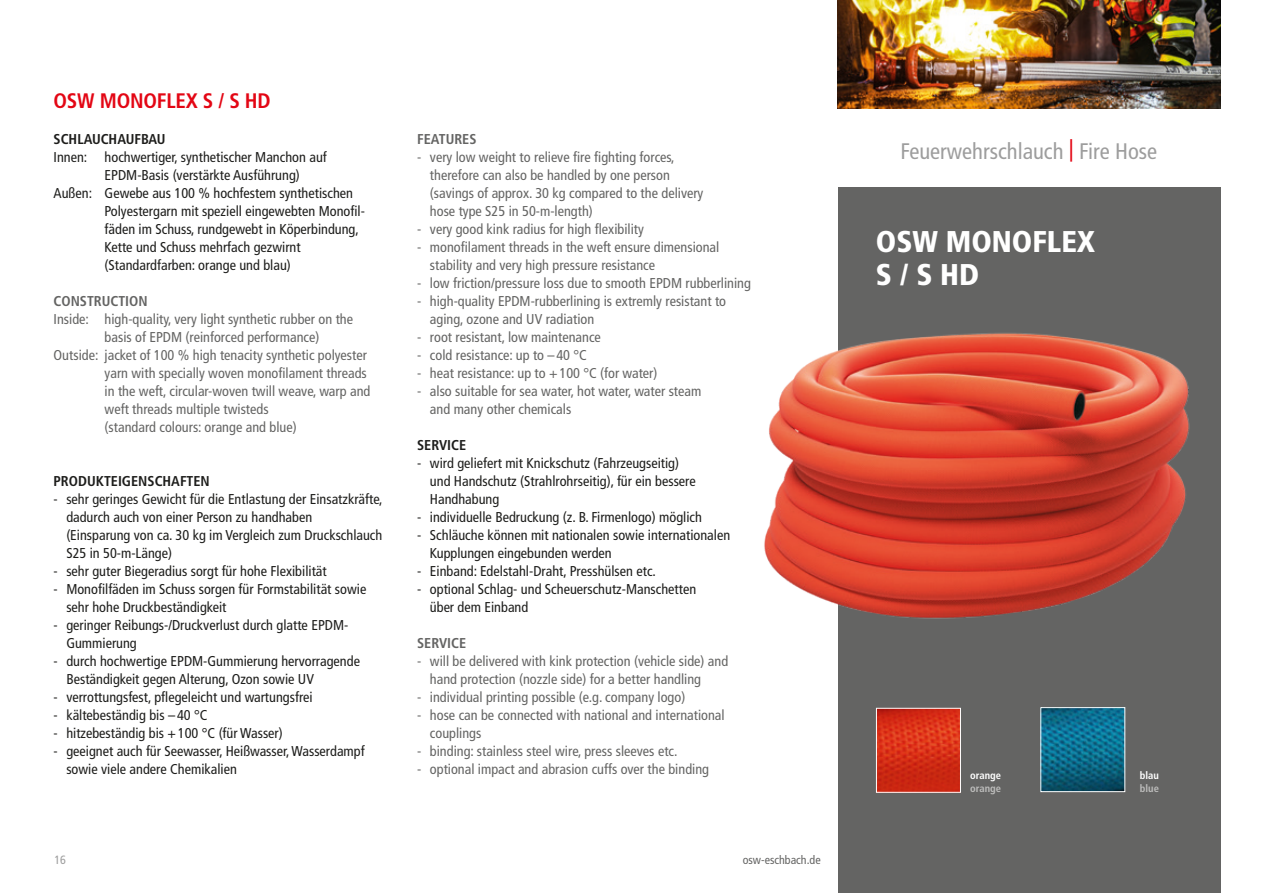
<style>
.page{position:relative;width:1263px;height:893px;background:#fff}
.page>*{position:absolute;margin:0;border:0;box-sizing:border-box;transform-origin:0 0}
.t1{font:900 condensed 30px/33px "Frutiger";color:#fff}
.t2{font:condensed 22.5px "Frutiger";color:#9d9d9d}
.t3{font:700 condensed 21px "Frutiger";letter-spacing:-.01em;color:#e30614}
.t4{font:condensed 14.25px/18px "Frutiger";color:#1d1d1b}
.t5{font:condensed 14.25px/18px "Frutiger";color:#646463}
.t6{font:700 condensed 14.25px "Frutiger";color:#1d1d1b}
.t7{font:700 condensed 14.25px "Frutiger";color:#646463}
.t8{font:condensed 12px "Frutiger";color:#646463}
.t9{font:condensed 12px "Frutiger";color:#9d9d9d}
.t10{font:700 condensed 10.5px "Frutiger";color:#fff}
.t11{font:700 condensed 10.5px "Frutiger";color:#bdbdbc}
.s1{color:#e30614}
</style>
<div class="page">
<div style="left:838px;top:187px;width:382px;height:706px;background:#646463"></div>
<img style="left:764px;top:333px;width:426px;height:286px">
<img style="left:878px;top:710px;width:81px;height:81px">
<div style="left:876px;top:708px;width:85px;height:85px;border:1px solid #fff"></div>
<img style="left:1042px;top:709px;width:81px;height:81px">
<div style="left:1040px;top:707px;width:85px;height:85px;border:1px solid #fff"></div>
<img style="left:838px;top:0;width:382px;height:108px">
<h3 class="t3" style="left:54px;top:88px;width:219px">OSW MONOFLEX S / S HD</h3>
<p class="t6" style="left:54px;top:131px;width:114px">SCHLAUCHAUFBAU</p>
<p class="t4" style="left:54px;top:148px;width:275px">Innen: hochwertiger, synthetischer Manchon auf</p>
<p class="t4" style="left:105px;top:166px;width:197px">EPDM-Basis (verstärkte Ausführung)</p>
<p class="t4" style="left:54px;top:184px;width:301px">Außen: Gewebe aus 100 % hochfestem synthetischen</p>
<p class="t4" style="left:105px;top:202px;width:262px">Polyestergarn mit speziell eingewebten Monofil-</p>
<p class="t4" style="left:105px;top:220px;width:256px">fäden im Schuss, rundgewebt in Köperbindung,</p>
<p class="t4" style="left:105px;top:238px;width:198px">Kette und Schuss mehrfach gezwirnt</p>
<p class="t4" style="left:105px;top:256px;width:188px">(Standardfarben: orange und blau)</p>
<p class="t7" style="left:54px;top:293px;width:96px">CONSTRUCTION</p>
<p class="t5" style="left:54px;top:310px;width:301px">Inside: high-quality, very light synthetic rubber on the</p>
<p class="t5" style="left:105px;top:328px;width:216px">basis of EPDM (reinforced performance)</p>
<p class="t5" style="left:54px;top:346px;width:315px">Outside: jacket of 100 % high tenacity synthetic polyester</p>
<p class="t5" style="left:105px;top:364px;width:264px">yarn with specially woven monofilament threads</p>
<p class="t5" style="left:105px;top:382px;width:267px">in the weft, circular-woven twill weave, warp and</p>
<p class="t5" style="left:105px;top:400px;width:166px">weft threads multiple twisteds</p>
<p class="t5" style="left:105px;top:418px;width:194px">(standard colours: orange and blue)</p>
<p class="t6" style="left:54px;top:473px;width:158px">PRODUKTEIGENSCHAFTEN</p>
<p class="t4" style="left:66px;top:490px;width:318px;text-indent:-13px">- sehr geringes Gewicht für die Entlastung der Einsatzkräfte, dadurch auch von einer Person zu handhaben<br>(Einsparung von ca. 30 kg im Vergleich zum Druckschlauch S25 in 50-m-Länge)</p>
<p class="t4" style="left:54px;top:562px;width:275px">- sehr guter Biegeradius sorgt für hohe Flexibilität</p>
<p class="t4" style="left:66px;top:580px;width:301px;text-indent:-13px">- Monofilfäden im Schuss sorgen für Formstabilität sowie sehr hohe Druckbeständigkeit</p>
<p class="t4" style="left:66px;top:616px;width:283px;text-indent:-13px">- geringer Reibungs-/Druckverlust durch glatte EPDM-<br>Gummierung</p>
<p class="t4" style="left:66px;top:652px;width:295px;text-indent:-13px">- durch hochwertige EPDM-Gummierung hervorragende<br>Beständigkeit gegen Alterung, Ozon sowie UV</p>
<p class="t4" style="left:54px;top:688px;width:261px">- verrottungsfest, pflegeleicht und wartungsfrei</p>
<p class="t4" style="left:54px;top:706px;width:155px">- kältebeständig bis – 40 °C</p>
<p class="t4" style="left:54px;top:724px;width:231px">- hitzebeständig bis +100 °C (für Wasser)</p>
<p class="t4" style="left:66px;top:742px;width:300px;text-indent:-13px">- geeignet auch für Seewasser, Heißwasser, Wasserdampf sowie viele andere Chemikalien</p>
<p class="t9" style="left:54px;top:853px;width:13px">16</p>
<p class="t7" style="left:417px;top:131px;width:61px">FEATURES</p>
<p class="t5" style="left:430px;top:148px;width:275px;text-indent:-13px">- very low weight to relieve fire fighting forces, therefore can also be handled by one person (savings of approx. 30 kg compared to the delivery hose type S25 in 50-m-length)</p>
<p class="t5" style="left:417px;top:220px;width:228px">- very good kink radius for high flexibility</p>
<p class="t5" style="left:430px;top:238px;width:291px;text-indent:-13px">- monofilament threads in the weft ensure dimensional stability and very high pressure resistance</p>
<p class="t5" style="left:417px;top:274px;width:335px">- low friction/pressure loss due to smooth EPDM rubberlining</p>
<p class="t5" style="left:430px;top:292px;width:298px;text-indent:-13px">- high-quality EPDM-rubberlining is extremly resistant to aging, ozone and UV radiation</p>
<p class="t5" style="left:417px;top:328px;width:185px">- root resistant, low maintenance</p>
<p class="t5" style="left:417px;top:346px;width:171px">- cold resistance: up to – 40 °C</p>
<p class="t5" style="left:417px;top:364px;width:242px">- heat resistance: up to +100 °C (for water)</p>
<p class="t5" style="left:430px;top:382px;width:273px;text-indent:-13px">- also suitable for sea water, hot water, water steam and many other chemicals</p>
<p class="t6" style="left:417px;top:436px;width:51px">SERVICE</p>
<p class="t4" style="left:430px;top:454px;width:267px;text-indent:-13px">- wird geliefert mit Knickschutz (Fahrzeugseitig) und Handschutz (Strahlrohrseitig), für ein bessere<br>Handhabung</p>
<p class="t4" style="left:417px;top:508px;width:286px">- individuelle Bedruckung (z. B. Firmenlogo) möglich</p>
<p class="t4" style="left:430px;top:526px;width:302px;text-indent:-13px">- Schläuche können mit nationalen sowie internationalen<br>Kupplungen eingebunden werden</p>
<p class="t4" style="left:417px;top:562px;width:240px">- Einband: Edelstahl-Draht, Presshülsen etc.</p>
<p class="t4" style="left:430px;top:580px;width:268px;text-indent:-13px">- optional Schlag- und Scheuerschutz-Manschetten über dem Einband</p>
<p class="t7" style="left:417px;top:634px;width:51px">SERVICE</p>
<p class="t5" style="left:430px;top:652px;width:300px;text-indent:-13px">- will be delivered with kink protection (vehicle side) and hand protection (nozzle side) for a better handling</p>
<p class="t5" style="left:417px;top:688px;width:270px">- individual printing possible (e.g. company logo)</p>
<p class="t5" style="left:430px;top:706px;width:296px;text-indent:-13px">- hose can be connected with national and international couplings</p>
<p class="t5" style="left:417px;top:742px;width:262px">- binding: stainless steel wire, press sleeves etc.</p>
<p class="t5" style="left:417px;top:760px;width:293px">- optional impact and abrasion cuffs over the binding</p>
<p class="t8" style="left:743px;top:852px;width:79px">osw-eschbach.de</p>
<h2 class="t2" style="left:900px;top:138px;width:258px">Feuerwehrschlauch <span class="s1">|</span> Fire Hose</h2>
<h1 class="t1" style="left:876px;top:225px;width:221px">OSW MONOFLEX<br>S / S HD</h1>
<p class="t10" style="left:970px;top:769px;width:32px">orange</p>
<p class="t11" style="left:970px;top:782px;width:32px">orange</p>
<p class="t10" style="left:1140px;top:769px;width:21px">blau</p>
<p class="t11" style="left:1140px;top:782px;width:21px">blue</p>
</div>
